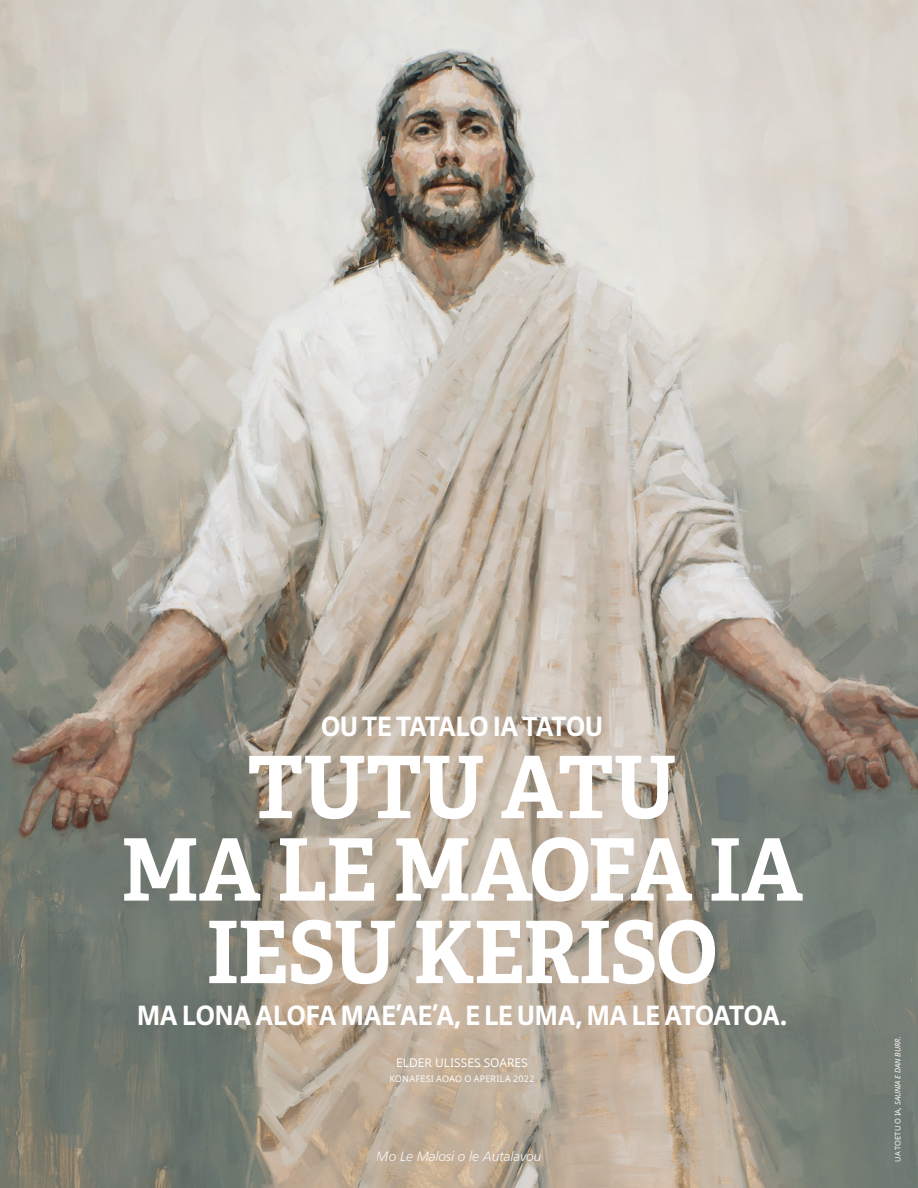
<style>
.page{position:relative;width:918px;height:1188px;background:#fff}
.page>*{position:absolute;margin:0;border:0;box-sizing:border-box;transform-origin:0 0}
.t1{font:700 86.1px/82.5px "Helam Slablds Lat";letter-spacing:-.015em;color:#fff;text-align:center;scale:.94 1}
.t2{font:700 26.7px "Helamlds Lat";letter-spacing:-.015em;color:#fff;scale:.94 1}
.t3{font:italic 300 13.5px "Frutigerlds Lat";color:#fff}
.t4{font:12px "Dots Solidlds Lat";color:#fff}
.t5{font:9px "Dots Solidlds Lat";letter-spacing:.025em;color:#fff}
.Credit{font:italic 7.5px "Dots Solidlds Lat";letter-spacing:-.005em;color:#fff}
.s1{font-style:normal}
</style>
<div class="page">
<img style="left:0;top:0;width:918px;height:1188px">
<p class="t2" style="left:321px;top:704px;width:301px">OU TE TATALO IA TATOU</p>
<h1 class="t1" style="left:121px;top:745px;width:727px">TUTU ATU<br>MA LE MAOFA IA<br>IESU KERISO</h1>
<p class="t2" style="left:137px;top:994px;width:693px">MA LONA ALOFA MAE’AE’A, E LE UMA, MA LE ATOATOA.</p>
<p class="t4" style="left:396px;top:1054px;width:133px">ELDER ULISSES SOARES</p>
<p class="t5" style="left:389px;top:1072px;width:147px">KONAFESI AOAO O APERILA 2022</p>
<p class="t3" style="left:377px;top:1146px;width:166px">Mo Le Malosi o le Autalavou</p>
<p class="Credit" style="left:892px;top:1162px;width:127px;rotate:-90deg"><span class="s1">UA TOETU O IA</span>, SAUNIA E DAN BURR.</p>
</div>
